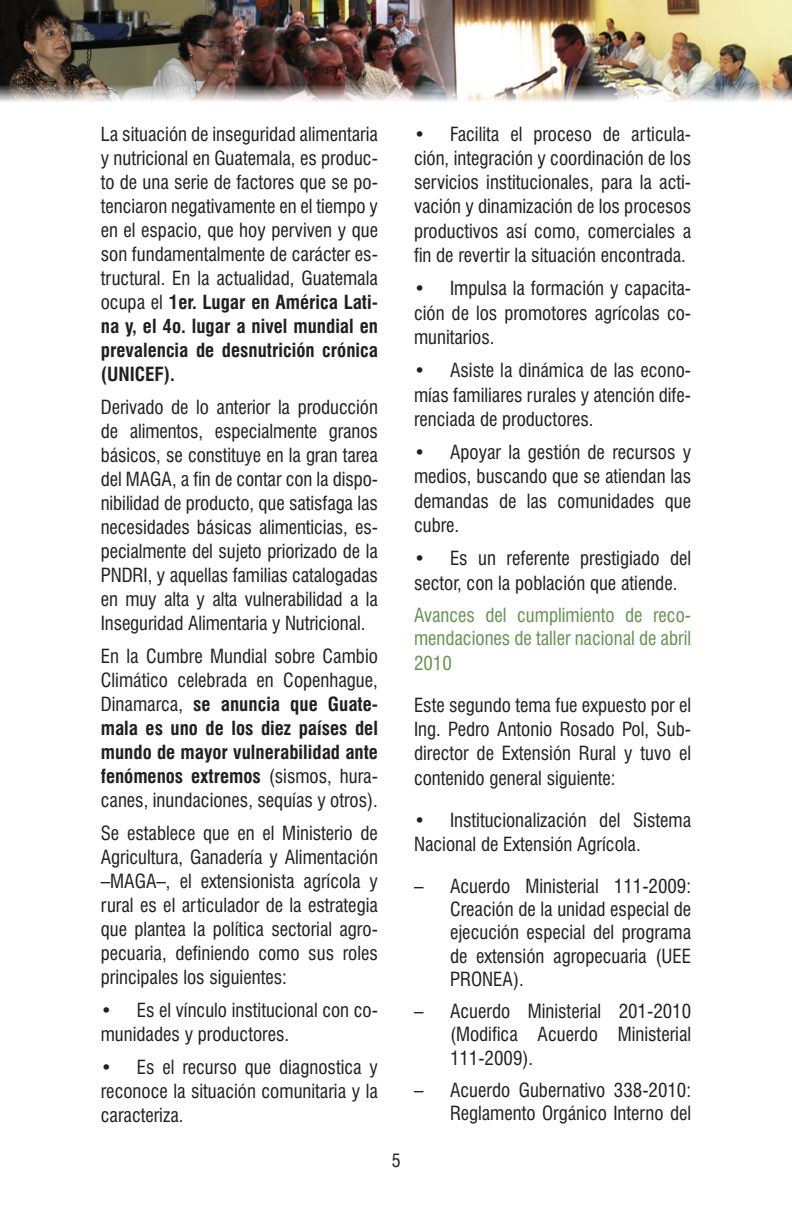
<style>
.page{position:relative;width:792px;height:1224px;background:#fff}
.page>*{position:absolute;margin:0;border:0;box-sizing:border-box;transform-origin:0 0}
.TEXTO_gral{font:condensed 19px/24px "Swiss 721 BT";color:#231f20;text-align:justify}
.Indentado_0_5{font:condensed 19px/24.4px "Swiss 721 BT";color:#231f20;text-align:justify}
.Indentado_0_5-2{font:condensed 19px/23.8px "Swiss 721 BT";color:#649350;text-align:justify}
.t1{font:condensed 18px "Swiss 721 BT";color:#231f20}
.s1{font-weight:700}
</style>
<div class="page">
<img style="left:0;top:0;width:792px;height:101px">
<p class="TEXTO_gral" style="left:101px;top:122px;width:279px">La situación de inseguridad alimentaria y nutricional en Guatemala, es produc&shy;to de una serie de factores que se po&shy;tenciaron negativamente en el tiempo y en el espacio, que hoy perviven y que son fundamentalmente de carácter es&shy;tructural. En la actualidad, Guatemala ocupa el <span class="s1">1er. Lugar en América Lati&shy;na y, el 4o. lugar a nivel mundial en prevalencia de desnutrición crónica (UNICEF).</span></p>
<p class="TEXTO_gral" style="left:101px;top:395px;width:279px">Derivado de lo anterior la producción de alimentos, especialmente granos básicos, se constituye en la gran tarea del MAGA, a fin de contar con la dispo&shy;nibilidad de producto, que satisfaga las necesidades básicas alimenticias, es&shy;pecialmente del sujeto priorizado de la PNDRI, y aquellas familias catalogadas en muy alta y alta vulnerabilidad a la Inseguridad Alimentaria y Nutricional.</p>
<p class="TEXTO_gral" style="left:101px;top:644px;width:279px">En la Cumbre Mundial sobre Cambio Climático celebrada en Copenhague, Dinamarca, <span class="s1">se anuncia que Guate&shy;mala es uno de los diez países del mundo de mayor vulnerabilidad ante fenómenos extremos</span> (sismos, hura&shy;canes, inundaciones, sequías y otros).</p>
<p class="TEXTO_gral" style="left:101px;top:821px;width:279px">Se establece que en el Ministerio de Agricultura, Ganadería y Alimentación –MAGA–, el extensionista agrícola y rural es el articulador de la estrategia que plantea la política sectorial agro&shy;pecuaria, definiendo como sus roles principales los siguientes:</p>
<p class="Indentado_0_5" style="left:101px;top:998px;width:279px">• Es el vínculo institucional con co&shy;munidades y productores.</p>
<p class="Indentado_0_5" style="left:101px;top:1055px;width:279px">• Es el recurso que diagnostica y reconoce la situación comunitaria y la caracteriza.</p>
<p class="t1" style="left:392px;top:1150px;width:10px">5</p>
<p class="Indentado_0_5" style="left:414px;top:121px;width:279px">• Facilita el proceso de articula&shy;ción, integración y coordinación de los servicios institucionales, para la acti&shy;vación y dinamización de los procesos productivos así como, comerciales a fin de revertir la situación encontrada.</p>
<p class="Indentado_0_5" style="left:414px;top:276px;width:279px">• Impulsa la formación y capacita&shy;ción de los promotores agrícolas co&shy;munitarios.</p>
<p class="Indentado_0_5" style="left:414px;top:358px;width:279px">• Asiste la dinámica de las econo&shy;mías familiares rurales y atención dife&shy;renciada de productores.</p>
<p class="Indentado_0_5" style="left:414px;top:440px;width:279px">• Apoyar la gestión de recursos y medios, buscando que se atiendan las demandas de las comunidades que cubre.</p>
<p class="Indentado_0_5" style="left:414px;top:546px;width:279px">• Es un referente prestigiado del sector, con la población que atiende.</p>
<p class="Indentado_0_5-2" style="left:414px;top:603px;width:279px">Avances del cumplimiento de reco&shy;mendaciones de taller nacional de abril 2010</p>
<p class="TEXTO_gral" style="left:414px;top:693px;width:279px">Este segundo tema fue expuesto por el Ing. Pedro Antonio Rosado Pol, Sub&shy;director de Extensión Rural y tuvo el contenido general siguiente:</p>
<p class="Indentado_0_5" style="left:414px;top:808px;width:279px">• Institucionalización del Sistema<br>Nacional de Extensión Agrícola.</p>
<p class="TEXTO_gral" style="left:450px;top:874px;width:243px;line-height:23.4px;text-indent:-36px">– Acuerdo Ministerial 111-2009:<br>Creación de la unidad especial de ejecución especial del programa de extensión agropecuaria (UEE PRONEA).</p>
<p class="TEXTO_gral" style="left:450px;top:1000px;width:243px;line-height:23.4px;text-indent:-36px">– Acuerdo Ministerial 201-2010 (Modifica Acuerdo Ministerial 111-2009).</p>
<p class="TEXTO_gral" style="left:414px;top:1078px;width:279px;line-height:23.4px;text-align:right">– Acuerdo Gubernativo 338-2010:<br>Reglamento Orgánico Interno del</p>
</div>
